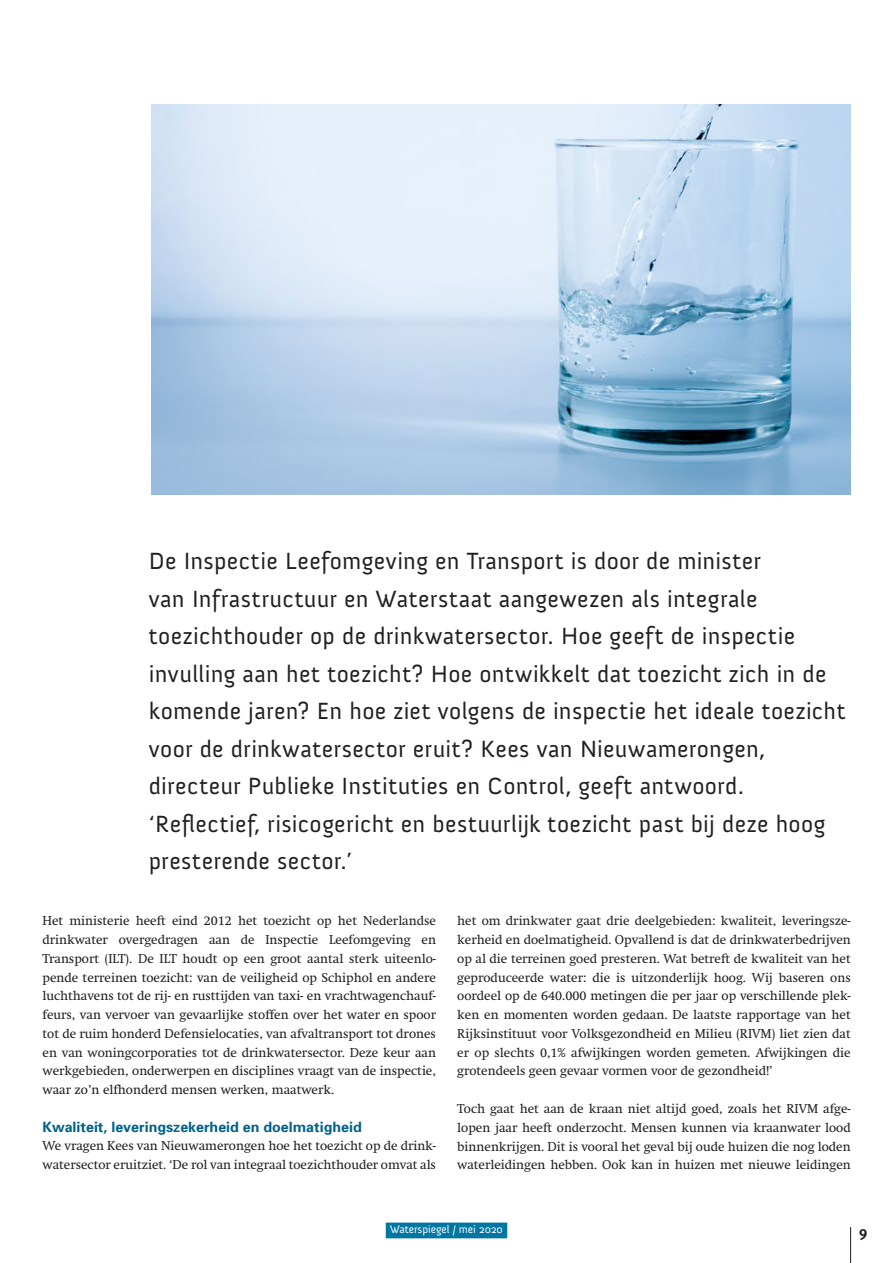
<style>
.page{position:relative;width:893px;height:1263px;background:#fff}
.page>*{position:absolute;margin:0;border:0;box-sizing:border-box;transform-origin:0 0}
.t1{font:24px/37.5px "Anivers";letter-spacing:.02em;color:#231f20}
.t2{font:700 15px "Meta Plus";color:#231f20}
.t3{font:700 14.25px "Univers";color:#006288}
.t4{font:12.75px/18.8px "Swift";color:#231f20;text-align:justify}
.t5{font:11.25px "Anivers";color:#fff}
</style>
<div class="page">
<hr style="left:850px;top:1227px;width:1px;height:36px;background:#231f20">
<div style="left:386px;top:1222px;width:121px;height:16px;background:#0076a3"></div>
<img style="left:152px;top:104px;width:699px;height:390px">
<p class="t1" style="left:149px;top:543px;width:698px">De Inspectie Leefomgeving en Transport is door de minister<br>van Infrastructuur en Waterstaat aangewezen als integrale toezichthouder op de drinkwatersector. Hoe geeft de inspectie invulling aan het toezicht? Hoe ontwikkelt dat toezicht zich in de komende jaren? En hoe ziet volgens de inspectie het ideale toezicht voor de drinkwatersector eruit? Kees van Nieuwamerongen, directeur Publieke Instituties en Control, geeft antwoord. ‘Reflectief, risicogericht en bestuurlijk toezicht past bij deze hoog presterende sector.’</p>
<p class="t4" style="left:43px;top:912px;width:395px">Het ministerie heeft eind 2012 het toezicht op het Nederlandse drinkwater overgedragen aan de Inspectie Leefomgeving en Transport (ILT). De ILT houdt op een groot aantal sterk uiteenlo&shy;pende terreinen toezicht: van de veiligheid op Schiphol en andere luchthavens tot de rij- en rusttijden van taxi- en vrachtwagenchauf&shy;feurs, van vervoer van gevaarlijke stoffen over het water en spoor tot de ruim honderd Defensielocaties, van afvaltransport tot drones en van woningcorporaties tot de drinkwatersector. Deze keur aan werkgebieden, onderwerpen en disciplines vraagt van de inspectie, waar zo’n elfhonderd mensen werken, maatwerk.</p>
<p class="t3" style="left:43px;top:1117px;width:321px">Kwaliteit, leveringszekerheid en doelmatigheid</p>
<p class="t4" style="left:43px;top:1137px;width:395px">We vragen Kees van Nieuwamerongen hoe het toezicht op de drink&shy;watersector eruitziet. ‘De rol van integraal toezichthouder omvat als</p>
<p class="t4" style="left:457px;top:912px;width:395px">het om drinkwater gaat drie deelgebieden: kwaliteit, leveringsze&shy;kerheid en doelmatigheid. Opvallend is dat de drinkwaterbedrijven op al die terreinen goed presteren. Wat betreft de kwaliteit van het geproduceerde water: die is uitzonderlijk hoog. Wij baseren ons oordeel op de 640.000 metingen die per jaar op verschillende plek&shy;ken en momenten worden gedaan. De laatste rapportage van het Rijksinstituut voor Volksgezondheid en Milieu (RIVM) liet zien dat er op slechts 0,1% afwijkingen worden gemeten. Afwijkingen die grotendeels geen gevaar vormen voor de gezondheid!’</p>
<p class="t4" style="left:457px;top:1099px;width:395px">Toch gaat het aan de kraan niet altijd goed, zoals het RIVM afge&shy;lopen jaar heeft onderzocht. Mensen kunnen via kraanwater lood binnenkrijgen. Dit is vooral het geval bij oude huizen die nog loden waterleidingen hebben. Ook kan in huizen met nieuwe leidingen</p>
<p class="t5" style="left:390px;top:1223px;width:114px">Waterspiegel / mei 2020</p>
<p class="t2" style="left:859px;top:1223px;width:10px">9</p>
</div>
